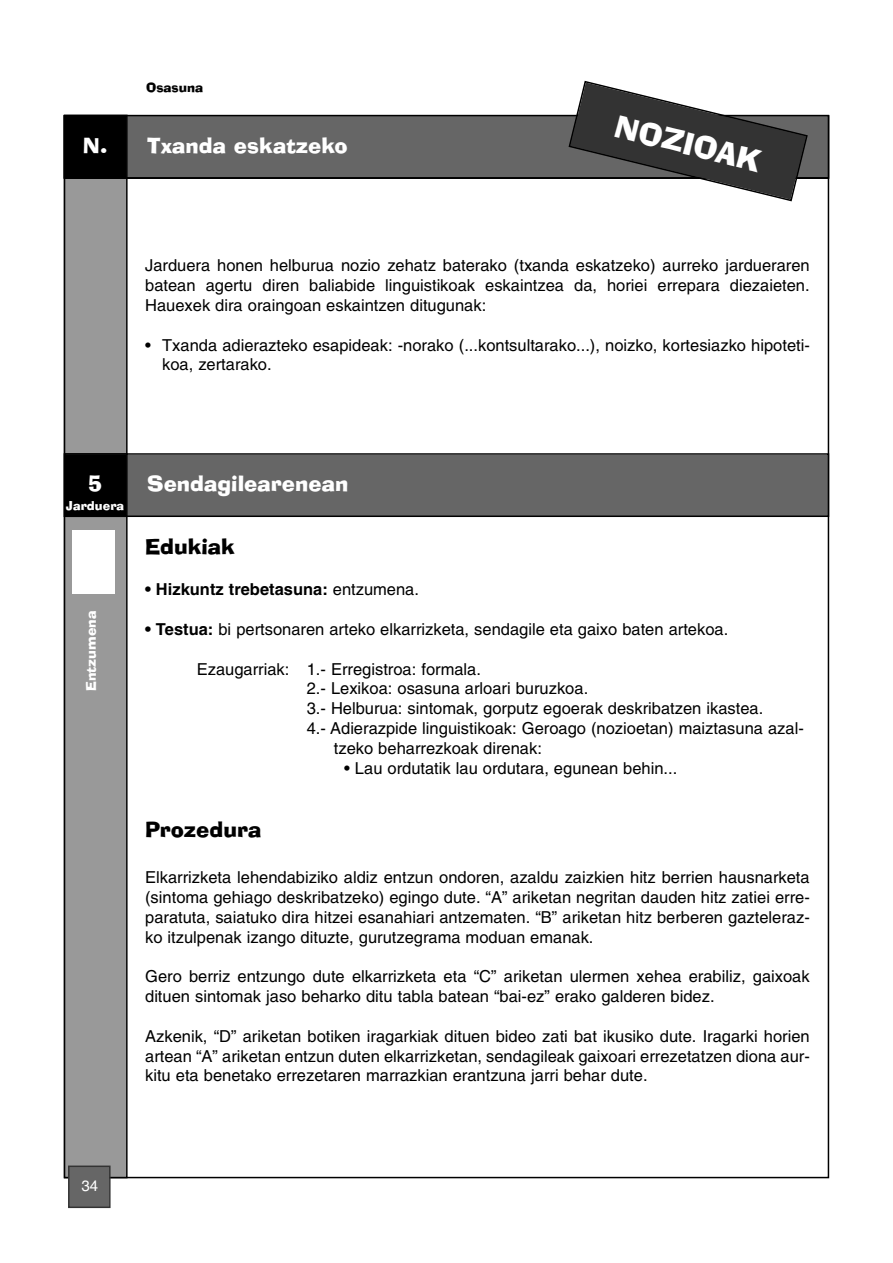
<style>
.page{position:relative;width:893px;height:1263px;background:#fff}
.page>*{position:absolute;margin:0;border:0;box-sizing:border-box;transform-origin:0 0}
.t1{font:30px "Ad Lib BT";color:#fff}
.t2{font:21px "Ad Lib BT";color:#fff}
.t3{font:21px "Ad Lib BT";color:#000}
.t4{font:16.5px/19.8px "Helvetica";color:#000;text-align:justify}
.t5{font:700 16.5px "Helvetica";color:#000}
.t6{font:15px "Helvetica";color:#fff}
.t7{font:13.5px "Ad Lib BT";color:#fff}
.t8{font:12.75px "Ad Lib BT";color:#000}
.t9{font:12px "Ad Lib BT";color:#fff}
.s1{font-weight:400}
.s2{font-weight:700}
</style>
<div class="page">
<div style="left:65px;top:117px;width:61px;height:1060px;background:#999"></div>
<div style="left:64px;top:115px;width:64px;height:1063px;border:2px solid #000"></div>
<div style="left:70px;top:1167px;width:39px;height:39px;background:#666"></div>
<div style="left:68px;top:1165px;width:43px;height:43px;border:2px solid #333"></div>
<div style="left:65px;top:116px;width:763px;height:61px;background:#666"></div>
<div style="left:64px;top:115px;width:765px;height:64px;border:2px solid #000"></div>
<div style="left:65px;top:116px;width:61px;height:61px;background:#000"></div>
<div style="left:64px;top:115px;width:64px;height:64px;border:2px solid #000"></div>
<div style="left:65px;top:455px;width:763px;height:60px;background:#666"></div>
<div style="left:64px;top:453px;width:765px;height:64px;border:2px solid #000"></div>
<div style="left:65px;top:455px;width:61px;height:60px;background:#000"></div>
<div style="left:64px;top:453px;width:64px;height:64px;border:2px solid #000"></div>
<div style="left:72px;top:530px;width:42px;height:64px;background:#fff"></div>
<svg style="left:568px;top:80px;width:241px;height:122px"></svg>
<p class="t8" style="left:146px;top:82px;width:59px">Osasuna</p>
<p class="t2" style="left:83px;top:137px;width:266px">N. Txanda eskatzeko</p>
<h1 class="t1" style="left:618px;top:114px;width:150px;rotate:14deg">NOZIOAK</h1>
<p class="t4" style="left:145px;top:257px;width:666px">Jarduera honen helburua nozio zehatz baterako (txanda eskatzeko) aurreko jardueraren batean agertu diren baliabide linguistikoak eskaintzea da, horiei errepara diezaieten.<br>Hauexek dira oraingoan eskaintzen ditugunak:</p>
<p class="t4" style="left:162px;top:336px;width:649px;text-indent:-17px">• Txanda adierazteko esapideak: -norako (...kontsultarako...), noizko, kortesiazko hipoteti&shy;koa, zertarako.</p>
<p class="t2" style="left:88px;top:476px;width:16px">5</p>
<p class="t9" style="left:66px;top:501px;width:60px">Jarduera</p>
<p class="t7" style="left:86px;top:691px;width:82px;rotate:-90deg">Entzumena</p>
<p class="t2" style="left:147px;top:476px;width:203px">Sendagilearenean</p>
<p class="t3" style="left:145px;top:538px;width:91px">Edukiak</p>
<p class="t5" style="left:145px;top:583px;width:275px">• Hizkuntz trebetasuna: <span class="s1">entzumena.</span></p>
<p class="t4" style="left:145px;top:621px;width:585px"><span class="s2">• Testua:</span> bi pertsonaren arteko elkarrizketa, sendagile eta gaixo baten artekoa.</p>
<p class="t4" style="left:197px;top:660px;width:286px">Ezaugarriak: 1.- Erregistroa: formala.</p>
<p class="t4" style="left:307px;top:680px;width:283px">2.- Lexikoa: osasuna arloari buruzkoa.</p>
<p class="t4" style="left:307px;top:700px;width:458px">3.- Helburua: sintomak, gorputz egoerak deskribatzen ikastea.</p>
<p class="t4" style="left:307px;top:720px;width:499px">4.- Adierazpide linguistikoak: Geroago (nozioetan) maiztasuna azal-</p>
<p class="t4" style="left:334px;top:739px;width:210px">tzeko beharrezkoak direnak:</p>
<p class="t4" style="left:344px;top:759px;width:335px">• Lau ordutatik lau ordutara, egunean behin...</p>
<p class="t3" style="left:145px;top:821px;width:118px">Prozedura</p>
<p class="t4" style="left:145px;top:869px;width:666px">Elkarrizketa lehendabiziko aldiz entzun ondoren, azaldu zaizkien hitz berrien hausnarketa (sintoma gehiago deskribatzeko) egingo dute. “A” ariketan negritan dauden hitz zatiei erre&shy;paratuta, saiatuko dira hitzei esanahiari antzematen. “B” ariketan hitz berberen gazteleraz&shy;ko itzulpenak izango dituzte, gurutzegrama moduan emanak.</p>
<p class="t4" style="left:145px;top:968px;width:666px">Gero berriz entzungo dute elkarrizketa eta “C” ariketan ulermen xehea erabiliz, gaixoak dituen sintomak jaso beharko ditu tabla batean “bai-ez” erako galderen bidez.</p>
<p class="t4" style="left:145px;top:1027px;width:666px">Azkenik, “D” ariketan botiken iragarkiak dituen bideo zati bat ikusiko dute. Iragarki horien artean “A” ariketan entzun duten elkarrizketan, sendagileak gaixoari errezetatzen diona aur&shy;kitu eta benetako errezetaren marrazkian erantzuna jarri behar dute.</p>
<p class="t6" style="left:82px;top:1180px;width:18px">34</p>
</div>
